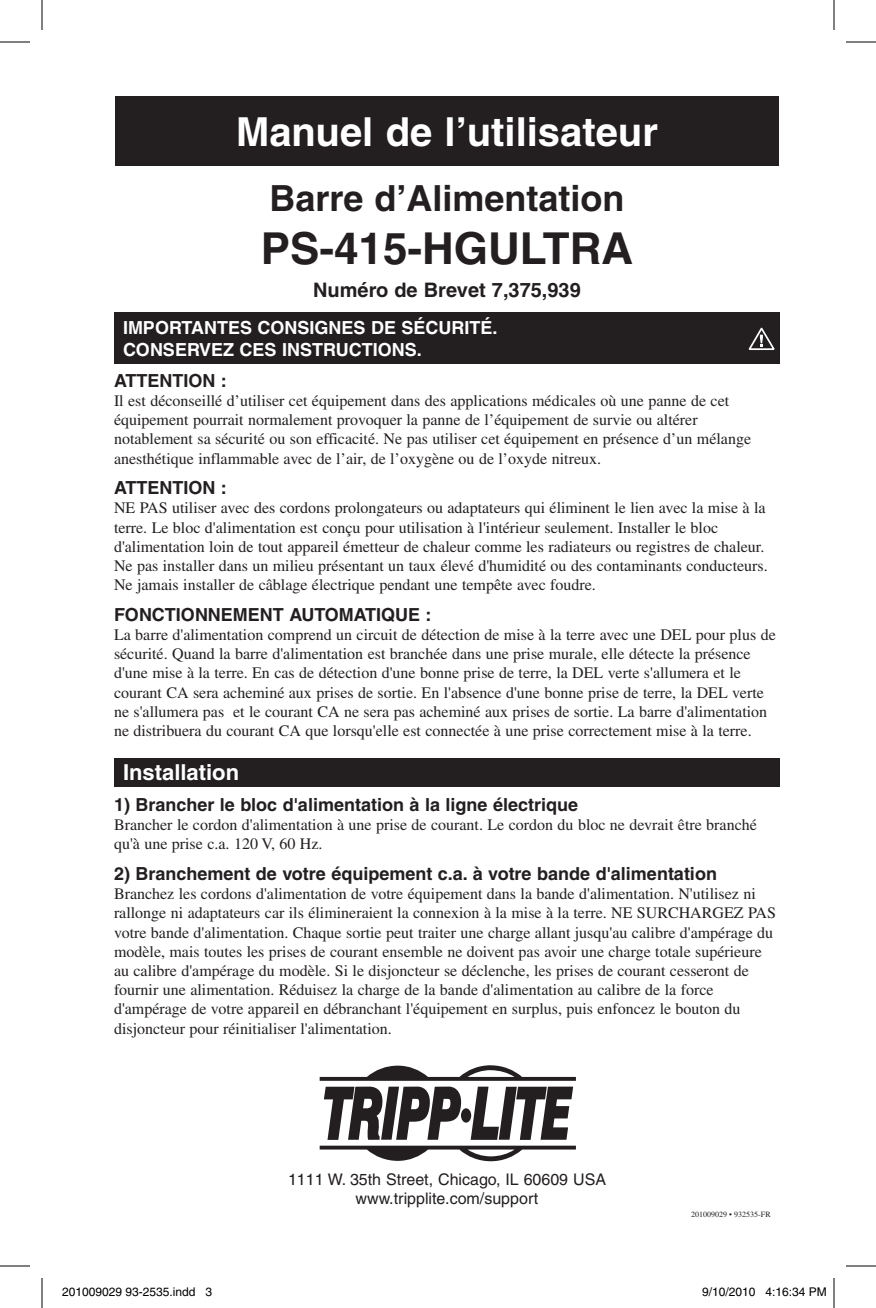
<style>
.page{position:relative;width:876px;height:1308px;background:#fff}
.page>*{position:absolute;margin:0;border:0;box-sizing:border-box;transform-origin:0 0}
.t1{font:700 44px "Helvetica";color:#231f20}
.t2{font:700 40px "Helvetica";color:#fff}
.t3{font:700 36px "Helvetica";color:#231f20}
.t4{font:700 22px "Helvetica";color:#fff}
.t5{font:700 20px "Helvetica";color:#231f20}
.t6{font:700 18px "Helvetica";color:#231f20}
.t7{font:700 18px/21.6px "Helvetica";color:#fff}
.t8{font:16px/19.2px "Times";color:#231f20}
.t9{font:16px "Helvetica";color:#231f20}
.t10{font:12px "Helvetica";color:#000}
.t11{font:8px "Times";color:#231f20}
</style>
<div class="page">
<div style="left:114px;top:758px;width:666px;height:29px;background:#231f20"></div>
<div style="left:115px;top:96px;width:664px;height:70px;background:#231f20"></div>
<div style="left:461px;top:1108px;width:10px;height:15px;background:#231f20;border-radius:50%"></div>
<svg style="left:324px;top:1087px;width:138px;height:53px"></svg>
<svg style="left:471px;top:1087px;width:102px;height:53px"></svg>
<svg style="left:320px;top:1065px;width:256px;height:16px"></svg>
<svg style="left:320px;top:1146px;width:256px;height:15px"></svg>
<div style="left:114px;top:312px;width:666px;height:52px;background:#231f20"></div>
<svg style="left:749px;top:328px;width:25px;height:22px"></svg>
<hr style="left:0;top:42px;width:30px;height:1px;background:#000">
<hr style="left:846px;top:42px;width:30px;height:1px;background:#000">
<hr style="left:0;top:1266px;width:30px;height:1px;background:#000">
<hr style="left:846px;top:1266px;width:30px;height:1px;background:#000">
<hr style="left:42px;top:0;width:1px;height:30px;background:#000">
<hr style="left:42px;top:1278px;width:1px;height:30px;background:#000">
<hr style="left:834px;top:0;width:1px;height:30px;background:#000">
<hr style="left:834px;top:1278px;width:1px;height:30px;background:#000">
<div style="left:83px;top:1288px;width:5px;height:8px;border:1px solid #fff;border-radius:50%"></div>
<div style="left:82px;top:1287px;width:7px;height:10px;border:1px solid #fff;border-radius:50%"></div>
<div style="left:89px;top:1287px;width:6px;height:10px;border:1px solid #fff;border-radius:50%"></div>
<svg style="left:90px;top:1287px;width:5px;height:10px"></svg>
<div style="left:103px;top:1288px;width:5px;height:8px;border:1px solid #fff;border-radius:50%"></div>
<div style="left:102px;top:1287px;width:7px;height:10px;border:1px solid #fff;border-radius:50%"></div>
<div style="left:749px;top:1287px;width:6px;height:10px;border:1px solid #fff;border-radius:50%"></div>
<p class="t2" style="left:236px;top:108px;width:423px">Manuel de l’utilisateur</p>
<p class="t3" style="left:269px;top:176px;width:357px">Barre d’Alimentation</p>
<p class="t1" style="left:261px;top:221px;width:374px">PS-415-HGULTRA</p>
<p class="t5" style="left:313px;top:277px;width:269px">Numéro de Brevet 7,375,939</p>
<p class="t7" style="left:123px;top:317px;width:376px">IMPORTANTES CONSIGNES DE SÉCURITÉ.<br>CONSERVEZ CES INSTRUCTIONS.</p>
<p class="t6" style="left:114px;top:370px;width:114px">ATTENTION :</p>
<p class="t8" style="left:114px;top:391px;width:639px">Il est déconseillé d’utiliser cet équipement dans des applications médicales où une panne de cet équipement pourrait normalement provoquer la panne de l’équipement de survie ou altérer notablement sa sécurité ou son efficacité. Ne pas utiliser cet équipement en présence d’un mélange anesthétique inflammable avec de l’air, de l’oxygène ou de l’oxyde nitreux.</p>
<p class="t6" style="left:114px;top:477px;width:114px">ATTENTION :</p>
<p class="t8" style="left:114px;top:498px;width:655px">NE PAS utiliser avec des cordons prolongateurs ou adaptateurs qui éliminent le lien avec la mise à la terre. Le bloc d'alimentation est conçu pour utilisation à l'intérieur seulement. Installer le bloc d'alimentation loin de tout appareil émetteur de chaleur comme les radiateurs ou registres de chaleur.<br>Ne pas installer dans un milieu présentant un taux élevé d'humidité ou des contaminants conducteurs.<br>Ne jamais installer de câblage électrique pendant une tempête avec foudre.</p>
<p class="t6" style="left:114px;top:604px;width:319px">FONCTIONNEMENT AUTOMATIQUE :</p>
<p class="t8" style="left:114px;top:625px;width:663px">La barre d'alimentation comprend un circuit de détection de mise à la terre avec une DEL pour plus de sécurité. Quand la barre d'alimentation est branchée dans une prise murale, elle détecte la présence d'une mise à la terre. En cas de détection d'une bonne prise de terre, la DEL verte s'allumera et le courant CA sera acheminé aux prises de sortie. En l'absence d'une bonne prise de terre, la DEL verte ne s'allumera pas et le courant CA ne sera pas acheminé aux prises de sortie. La barre d'alimentation ne distribuera du courant CA que lorsqu'elle est connectée à une prise correctement mise à la terre.</p>
<p class="t4" style="left:123px;top:759px;width:118px">Installation</p>
<p class="t6" style="left:114px;top:794px;width:466px">1) Brancher le bloc d'alimentation à la ligne électrique</p>
<p class="t8" style="left:114px;top:815px;width:644px">Brancher le cordon d'alimentation à une prise de courant. Le cordon du bloc ne devrait être branché qu'à une prise c.a. 120 V, 60 Hz.</p>
<p class="t6" style="left:114px;top:863px;width:604px">2) Branchement de votre équipement c.a. à votre bande d'alimentation</p>
<p class="t8" style="left:114px;top:884px;width:663px">Branchez les cordons d'alimentation de votre équipement dans la bande d'alimentation. N'utilisez ni rallonge ni adaptateurs car ils élimineraient la connexion à la mise à la terre. NE SURCHARGEZ PAS votre bande d'alimentation. Chaque sortie peut traiter une charge allant jusqu'au calibre d'ampérage du modèle, mais toutes les prises de courant ensemble ne doivent pas avoir une charge totale supérieure au calibre d'ampérage du modèle. Si le disjoncteur se déclenche, les prises de courant cesseront de fournir une alimentation. Réduisez la charge de la bande d'alimentation au calibre de la force d'ampérage de votre appareil en débranchant l'équipement en surplus, puis enfoncez le bouton du disjoncteur pour réinitialiser l'alimentation.</p>
<p class="t9" style="left:288px;top:1170px;width:320px">1111 W. 35th Street, Chicago, IL 60609 USA</p>
<p class="t9" style="left:356px;top:1189px;width:184px">www.tripplite.com/support</p>
<p class="t11" style="left:691px;top:1210px;width:81px">201009029 • 932535-FR</p>
<p class="t10" style="left:62px;top:1285px;width:152px">201009029 93-2535.indd 3</p>
<p class="t10" style="left:702px;top:1285px;width:126px">9/10/2010 4:16:34 PM</p>
</div>
